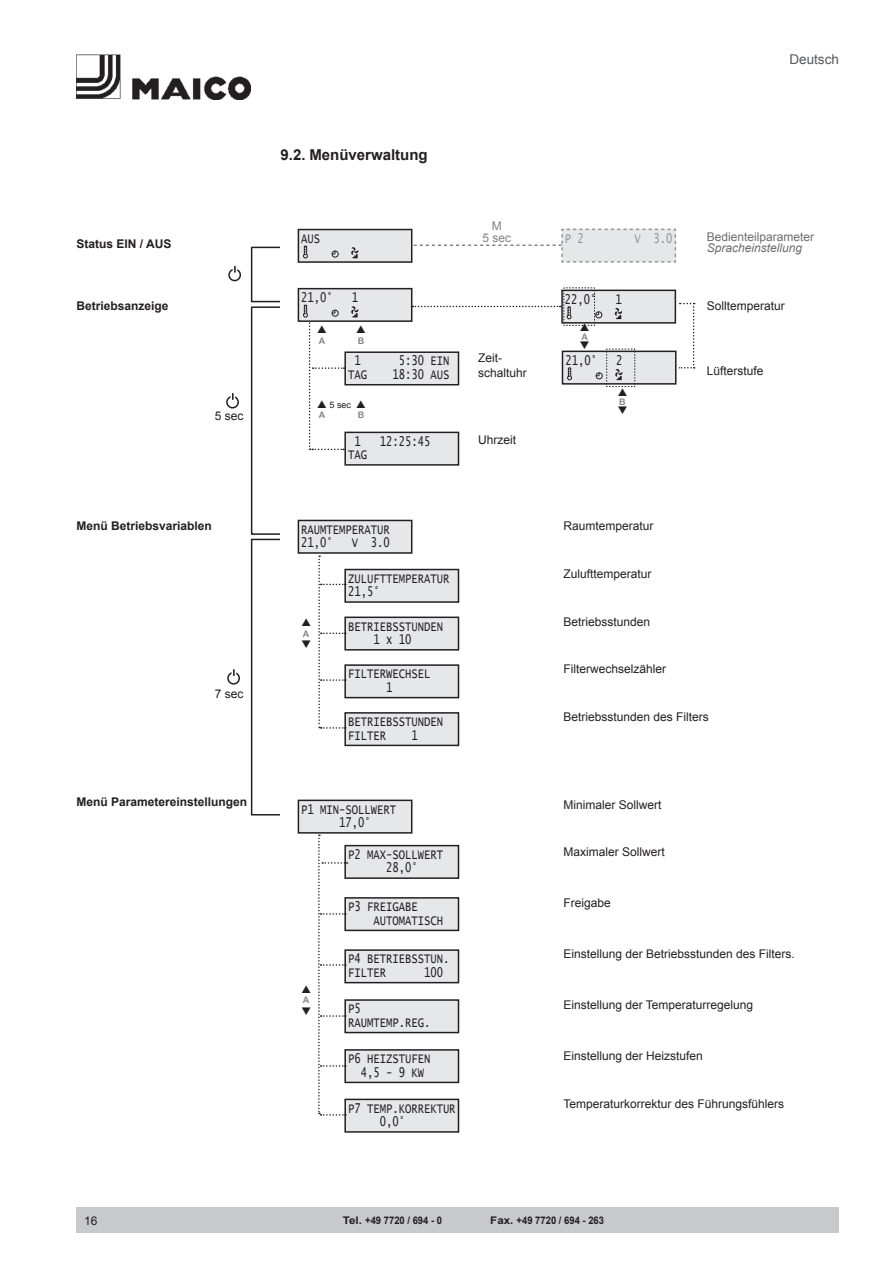
<style>
.page{position:relative;width:893px;height:1263px;background:#fff}
.page>*{position:absolute;margin:0;border:0;box-sizing:border-box;transform-origin:0 0}
.t1{font:700 15px "Arial";color:#231f20}
.t2{font:13.65px/13.5px "Lucida Console";color:#231f20;scale:.77 1}
.t3{font:13.65px "Lucida Console";color:#939598;scale:.77 1}
.t4{font:13.5px "Arial";color:#57585a}
.t5{font:12px/15px "Arial";color:#231f20}
.t6{font:700 12px "Arial";color:#231f20}
.t7{font:12px "Arial";color:#6c6d70}
.t8{font:italic 12px "Arial";color:#6c6d70}
.t9{font:12px/12px "Arial";color:#808285;text-align:center}
.t10{font:700 10.5px "Arial";color:#231f20;scale:1.1 1}
.t11{font:9px "Arial Rounded MT Bold";color:#808285}
.t12{font:9px "Arial";color:#231f20}
</style>
<div class="page">
<div style="left:298px;top:230px;width:114px;height:32px;background:#e6e7e9"></div>
<div style="left:298px;top:229px;width:114px;height:34px;border:2px solid #231f20"></div>
<div style="left:345px;top:352px;width:113px;height:33px;background:#e6e7e9"></div>
<div style="left:344px;top:351px;width:115px;height:34px;border:2px solid #231f20"></div>
<div style="left:345px;top:432px;width:113px;height:33px;background:#e6e7e9"></div>
<div style="left:344px;top:432px;width:115px;height:34px;border:2px solid #231f20"></div>
<div style="left:298px;top:520px;width:114px;height:33px;background:#e6e7e9"></div>
<div style="left:298px;top:520px;width:114px;height:34px;border:2px solid #231f20"></div>
<div style="left:345px;top:617px;width:113px;height:33px;background:#e6e7e9"></div>
<div style="left:344px;top:616px;width:115px;height:34px;border:2px solid #231f20"></div>
<div style="left:345px;top:665px;width:113px;height:33px;background:#e6e7e9"></div>
<div style="left:344px;top:664px;width:115px;height:34px;border:2px solid #231f20"></div>
<div style="left:345px;top:569px;width:113px;height:33px;background:#e6e7e9"></div>
<div style="left:344px;top:569px;width:115px;height:34px;border:2px solid #231f20"></div>
<div style="left:345px;top:713px;width:113px;height:32px;background:#e6e7e9"></div>
<div style="left:344px;top:712px;width:115px;height:34px;border:2px solid #231f20"></div>
<div style="left:345px;top:846px;width:113px;height:32px;background:#e6e7e9"></div>
<div style="left:344px;top:845px;width:115px;height:34px;border:2px solid #231f20"></div>
<div style="left:345px;top:898px;width:113px;height:32px;background:#e6e7e9"></div>
<div style="left:344px;top:897px;width:115px;height:34px;border:2px solid #231f20"></div>
<div style="left:345px;top:950px;width:113px;height:33px;background:#e6e7e9"></div>
<div style="left:344px;top:949px;width:115px;height:34px;border:2px solid #231f20"></div>
<div style="left:345px;top:1099px;width:113px;height:33px;background:#e6e7e9"></div>
<div style="left:344px;top:1099px;width:115px;height:34px;border:2px solid #231f20"></div>
<div style="left:345px;top:1000px;width:113px;height:32px;background:#e6e7e9"></div>
<div style="left:344px;top:999px;width:115px;height:34px;border:2px solid #231f20"></div>
<div style="left:345px;top:1050px;width:113px;height:32px;background:#e6e7e9"></div>
<div style="left:344px;top:1049px;width:115px;height:34px;border:2px solid #231f20"></div>
<div style="left:298px;top:800px;width:114px;height:33px;background:#e6e7e9"></div>
<div style="left:298px;top:800px;width:114px;height:34px;border:2px solid #231f20"></div>
<div style="left:77px;top:1208px;width:762px;height:25px;background:#c8c9cb"></div>
<div style="left:251px;top:247px;width:33px;height:55px;border:2px solid #231f20"></div>
<div style="left:228px;top:269px;width:13px;height:12px;border:2px solid #231f20;border-radius:50%"></div>
<div style="left:233px;top:264px;width:4px;height:10px;border:2px solid #fff"></div>
<svg style="left:679px;top:303px;width:16px;height:66px"></svg>
<svg style="left:674px;top:297px;width:3px;height:79px"></svg>
<div style="left:251px;top:306px;width:33px;height:229px;border:2px solid #231f20"></div>
<div style="left:226px;top:396px;width:13px;height:12px;border:2px solid #231f20;border-radius:50%"></div>
<div style="left:230px;top:392px;width:5px;height:9px;border:2px solid #fff"></div>
<div style="left:251px;top:539px;width:34px;height:276px;border:2px solid #231f20"></div>
<div style="left:227px;top:672px;width:13px;height:13px;border:2px solid #231f20;border-radius:50%"></div>
<svg style="left:232px;top:669px;width:4px;height:7px"></svg>
<svg style="left:318px;top:555px;width:28px;height:174px"></svg>
<svg style="left:318px;top:834px;width:30px;height:282px"></svg>
<div style="left:281px;top:238px;width:7px;height:639px;background:#fff"></div>
<svg style="left:303px;top:245px;width:5px;height:14px"></svg>
<div style="left:332px;top:251px;width:7px;height:6px;border:1px solid #231f20;border-radius:50%"></div>
<svg style="left:332px;top:251px;width:4px;height:4px"></svg>
<svg style="left:351px;top:247px;width:7px;height:11px"></svg>
<div style="left:298px;top:289px;width:114px;height:32px;background:#e6e7e9"></div>
<div style="left:298px;top:288px;width:114px;height:34px;border:2px solid #231f20"></div>
<svg style="left:351px;top:306px;width:7px;height:11px"></svg>
<div style="left:562px;top:290px;width:113px;height:33px;background:#e6e7e9"></div>
<div style="left:561px;top:290px;width:115px;height:34px;border:2px solid #231f20"></div>
<div style="left:595px;top:311px;width:7px;height:7px;border:1px solid #231f20;border-radius:50%"></div>
<svg style="left:615px;top:308px;width:7px;height:11px"></svg>
<div style="left:562px;top:351px;width:114px;height:33px;background:#e6e7e9"></div>
<div style="left:562px;top:351px;width:114px;height:34px;border:2px solid #231f20"></div>
<svg style="left:567px;top:367px;width:5px;height:13px"></svg>
<div style="left:596px;top:372px;width:7px;height:7px;border:1px solid #231f20;border-radius:50%"></div>
<svg style="left:596px;top:373px;width:4px;height:3px"></svg>
<svg style="left:414px;top:228px;width:263px;height:35px"></svg>
<img style="left:77px;top:54px;width:174px;height:45px">
<svg style="left:412px;top:287px;width:187px;height:39px"></svg>
<svg style="left:606px;top:348px;width:29px;height:40px"></svg>
<svg style="left:303px;top:304px;width:42px;height:146px"></svg>
<p class="t4" style="left:789px;top:50px;width:51px">Deutsch</p>
<p class="t1" style="left:281px;top:144px;width:149px">9.2. Menüverwaltung</p>
<p class="t6" style="left:77px;top:236px;width:96px">Status EIN / AUS</p>
<p class="t2" style="left:301px;top:232px;width:26px">AUS</p>
<p class="t9" style="left:483px;top:220px;width:30px">M<br>5 sec</p>
<p class="t3" style="left:565px;top:232px;width:26px">P 2</p>
<p class="t3" style="left:634px;top:232px;width:51px">V 3.0</p>
<p class="t7" style="left:707px;top:228px;width:109px">Bedienteilparameter</p>
<p class="t8" style="left:707px;top:240px;width:97px">Spracheinstellung</p>
<p class="t6" style="left:77px;top:298px;width:94px">Betriebsanzeige</p>
<p class="t2" style="left:301px;top:291px;width:43px">21,0°</p>
<p class="t2" style="left:352px;top:291px;width:10px">1</p>
<p class="t2" style="left:565px;top:293px;width:43px">22,0°</p>
<p class="t2" style="left:616px;top:293px;width:10px">1</p>
<p class="t5" style="left:707px;top:298px;width:80px">Solltemperatur</p>
<p class="t11" style="left:319px;top:335px;width:8px">A</p>
<p class="t11" style="left:358px;top:335px;width:8px">B</p>
<p class="t11" style="left:581px;top:332px;width:8px">A</p>
<p class="t2" style="left:354px;top:355px;width:10px">1</p>
<p class="t2" style="left:399px;top:355px;width:67px">5:30 EIN</p>
<p class="t2" style="left:348px;top:368px;width:26px">TAG</p>
<p class="t2" style="left:392px;top:368px;width:76px">18:30 AUS</p>
<p class="t5" style="left:478px;top:350px;width:50px">Zeit&shy;schaltuhr</p>
<p class="t2" style="left:565px;top:354px;width:43px">21,0°</p>
<p class="t2" style="left:616px;top:354px;width:10px">2</p>
<p class="t5" style="left:707px;top:363px;width:58px">Lüfterstufe</p>
<p class="t12" style="left:330px;top:399px;width:23px">5 sec</p>
<p class="t11" style="left:619px;top:397px;width:8px">B</p>
<p class="t5" style="left:215px;top:409px;width:30px">5 sec</p>
<p class="t11" style="left:319px;top:410px;width:8px">A</p>
<p class="t11" style="left:358px;top:410px;width:8px">B</p>
<p class="t2" style="left:354px;top:435px;width:10px">1</p>
<p class="t2" style="left:380px;top:435px;width:67px">12:25:45</p>
<p class="t2" style="left:348px;top:448px;width:26px">TAG</p>
<p class="t5" style="left:478px;top:433px;width:40px">Uhrzeit</p>
<p class="t6" style="left:77px;top:517px;width:137px">Menü Betriebsvariablen</p>
<p class="t2" style="left:301px;top:523px;width:117px">RAUMTEMPERATUR<br>21,0°</p>
<p class="t2" style="left:352px;top:536px;width:51px">V 3.0</p>
<p class="t5" style="left:563px;top:518px;width:92px">Raumtemperatur</p>
<p class="t5" style="left:215px;top:687px;width:30px">7 sec</p>
<p class="t11" style="left:303px;top:628px;width:8px">A</p>
<p class="t2" style="left:348px;top:572px;width:133px">ZULUFTTEMPERATUR<br>21,5°</p>
<p class="t2" style="left:348px;top:620px;width:125px;text-align:center">BETRIEBSSTUNDEN<br>1 x 10</p>
<p class="t2" style="left:348px;top:668px;width:108px;text-align:center">FILTERWECHSEL<br>1</p>
<p class="t2" style="left:348px;top:715px;width:125px">BETRIEBSSTUNDEN<br>FILTER</p>
<p class="t2" style="left:411px;top:729px;width:10px">1</p>
<p class="t5" style="left:563px;top:566px;width:90px">Zulufttemperatur</p>
<p class="t5" style="left:563px;top:615px;width:88px">Betriebsstunden</p>
<p class="t5" style="left:563px;top:662px;width:104px">Filterwechselzähler</p>
<p class="t5" style="left:563px;top:709px;width:147px">Betriebsstunden des Filters</p>
<p class="t6" style="left:77px;top:794px;width:172px">Menü Parametereinstellungen</p>
<p class="t2" style="left:339px;top:803px;width:76px;text-indent:-38px">P1 MIN-SOLLWERT<br>17,0°</p>
<p class="t5" style="left:563px;top:798px;width:100px">Minimaler Sollwert</p>
<p class="t2" style="left:386px;top:848px;width:76px;text-indent:-38px">P2 MAX-SOLLWERT<br>28,0°</p>
<p class="t2" style="left:373px;top:900px;width:92px;text-indent:-25px">P3 FREIGABE<br>AUTOMATISCH</p>
<p class="t2" style="left:348px;top:953px;width:133px">P4 BETRIEBSSTUN.<br>FILTER</p>
<p class="t2" style="left:424px;top:966px;width:26px">100</p>
<p class="t5" style="left:563px;top:844px;width:103px">Maximaler Sollwert</p>
<p class="t5" style="left:563px;top:895px;width:49px">Freigabe</p>
<p class="t5" style="left:563px;top:946px;width:233px">Einstellung der Betriebsstunden des Filters.</p>
<p class="t11" style="left:303px;top:995px;width:8px">A</p>
<p class="t2" style="left:348px;top:1002px;width:108px">P5<br>RAUMTEMP.REG.</p>
<p class="t2" style="left:348px;top:1052px;width:108px;text-align:center">P6 HEIZSTUFEN<br>4,5 - 9 KW</p>
<p class="t5" style="left:563px;top:997px;width:191px">Einstellung der Temperaturregelung</p>
<p class="t5" style="left:563px;top:1048px;width:141px">Einstellung der Heizstufen</p>
<p class="t2" style="left:380px;top:1102px;width:100px;text-indent:-32px">P7 TEMP.KORREKTUR<br>0,0°</p>
<p class="t5" style="left:563px;top:1096px;width:222px">Temperaturkorrektur des Führungsfühlers</p>
<p class="t5" style="left:84px;top:1213px;width:15px">16</p>
<p class="t10" style="left:343px;top:1213px;width:92px">Tel. +49 7720 / 694 - 0</p>
<p class="t10" style="left:490px;top:1213px;width:105px">Fax. +49 7720 / 694 - 263</p>
</div>
